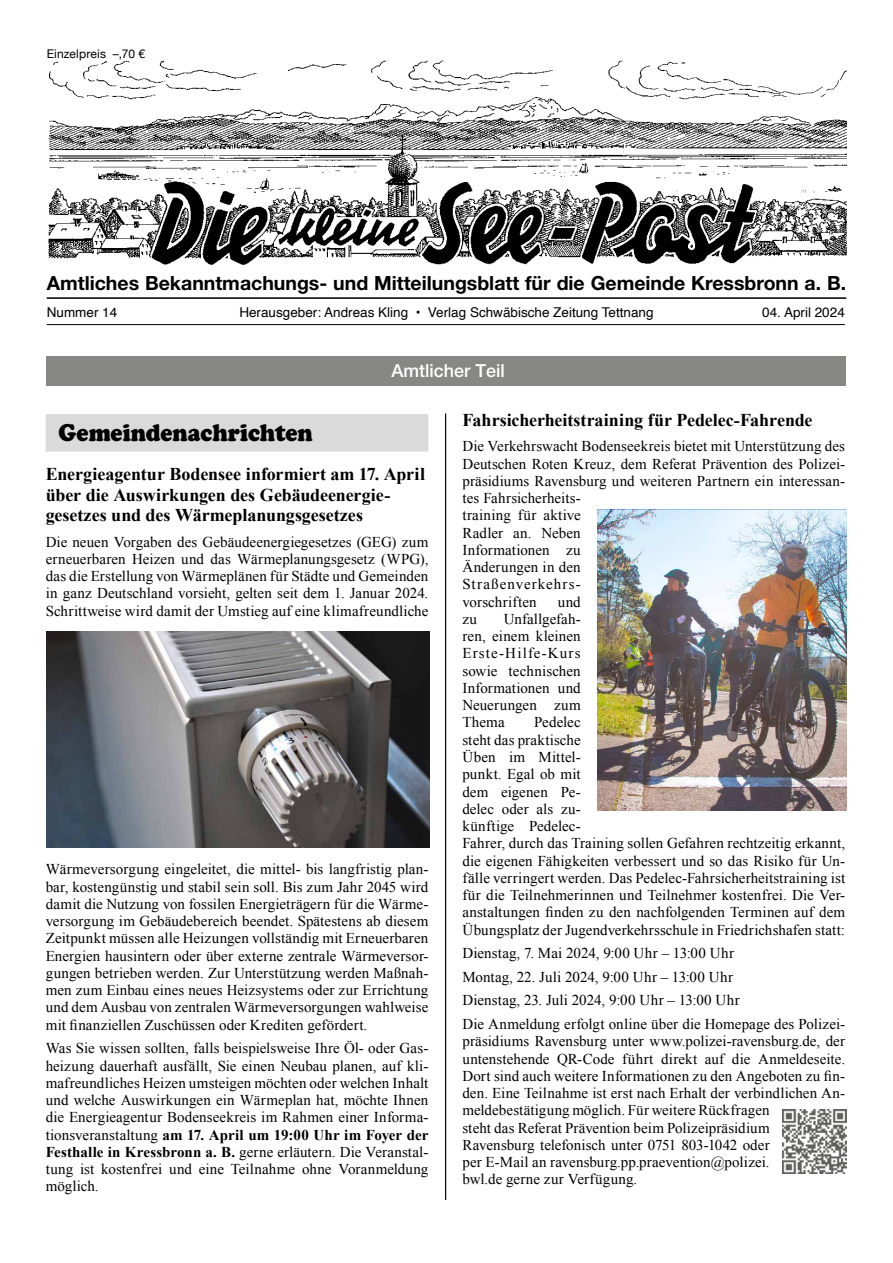
<style>
.page{position:relative;width:893px;height:1263px;background:#fff}
.page>*{position:absolute;margin:0;border:0;box-sizing:border-box;transform-origin:0 0}
.t1{font:24px "Cooper Black Std";color:#000;scale:.9 1}
.t2{font:700 19.5px "Helvetica Neue LT Std";color:#000}
.t3{font:700 18px/20.2px "Times New Roman";letter-spacing:-.005em;color:#000}
.t4{font:500 18px "Helvetica Neue LT Std";color:#fff}
.t5{font:15px/17.2px "Times New Roman";letter-spacing:.005em;color:#000;text-align:justify}
.t6{font:13.5px "Helvetica";color:#000}
.t7{font:12px "Helvetica Neue";letter-spacing:.015em;color:#000}
.s1{font-weight:700}
</style>
<div class="page">
<hr style="left:47px;top:324px;width:798px;height:1px;background:#000">
<hr style="left:445px;top:413px;width:1px;height:787px;background:#000">
<div style="left:46px;top:414px;width:382px;height:38px;background:#dadada"></div>
<div style="left:46px;top:356px;width:800px;height:30px;background:#878786"></div>
<img style="left:49px;top:60px;width:797px;height:205px">
<hr style="left:47px;top:298px;width:799px;height:1px;background:#000">
<img style="left:598px;top:510px;width:248px;height:301px">
<img style="left:47px;top:631px;width:382px;height:216px">
<img style="left:782px;top:1110px;width:64px;height:64px">
<p class="t7" style="left:47px;top:45px;width:100px">Einzelpreis –,70 €</p>
<h2 class="t2" style="left:47px;top:271px;width:801px">Amtliches Bekanntmachungs- und Mitteilungsblatt für die Gemeinde Kressbronn a. B.</h2>
<p class="t6" style="left:47px;top:302px;width:72px">Nummer 14</p>
<p class="t6" style="left:239px;top:302px;width:416px">Herausgeber: Andreas Kling • Verlag Schwäbische Zeitung Tettnang</p>
<p class="t6" style="left:762px;top:302px;width:84px">04. April 2024</p>
<p class="t4" style="left:391px;top:360px;width:115px">Amtlicher Teil</p>
<h1 class="t1" style="left:58px;top:418px;width:284px">Gemeindenachrichten</h1>
<p class="t3" style="left:46px;top:464px;width:381px">Energieagentur Bodensee informiert am 17. April über die Auswirkungen des Gebäudeenergie&shy;gesetzes und des Wärmeplanungsgesetzes</p>
<p class="t5" style="left:46px;top:533px;width:384px">Die neuen Vorgaben des Gebäudeenergiegesetzes (GEG) zum erneuerbaren Heizen und das Wärmeplanungsgesetz (WPG), das die Erstellung von Wärmeplänen für Städte und Gemeinden in ganz Deutschland vorsieht, gelten seit dem 1. Januar 2024.<br>Schrittweise wird damit der Umstieg auf eine klimafreundliche</p>
<p class="t5" style="left:46px;top:860px;width:384px">Wärmeversorgung eingeleitet, die mittel- bis langfristig plan&shy;bar, kostengünstig und stabil sein soll. Bis zum Jahr 2045 wird damit die Nutzung von fossilen Energieträgern für die Wärme&shy;versorgung im Gebäudebereich beendet. Spätestens ab diesem Zeitpunkt müssen alle Heizungen vollständig mit Erneuerbaren Energien hausintern oder über externe zentrale Wärmeversor&shy;gungen betrieben werden. Zur Unterstützung werden Maßnah&shy;men zum Einbau eines neues Heizsystems oder zur Errichtung und dem Ausbau von zentralen Wärmeversorgungen wahlweise mit finanziellen Zuschüssen oder Krediten gefördert.</p>
<p class="t5" style="left:46px;top:1039px;width:384px">Was Sie wissen sollten, falls beispielsweise Ihre Öl- oder Gas&shy;heizung dauerhaft ausfällt, Sie einen Neubau planen, auf kli&shy;mafreundliches Heizen umsteigen möchten oder welchen Inhalt und welche Auswirkungen ein Wärmeplan hat, möchte Ihnen die Energieagentur Bodenseekreis im Rahmen einer Informa&shy;tionsveranstaltung <span class="s1">am 17. April um 19:00 Uhr im Foyer der Festhalle in Kressbronn a. B.</span> gerne erläutern. Die Veranstal&shy;tung ist kostenfrei und eine Teilnahme ohne Voranmeldung möglich.</p>
<p class="t3" style="left:462px;top:409px;width:352px">Fahrsicherheitstraining für Pedelec-Fahrende</p>
<p class="t5" style="left:462px;top:438px;width:384px;text-align:left">Die Verkehrswacht Bodenseekreis bietet mit Unterstützung des<br>Deutschen Roten Kreuz, dem Referat Prävention des Polizei&shy;präsidiums Ravensburg und weiteren Partnern ein interessan&shy;tes Fahrsicherheits-<br>training für aktive<br>Radler an. Neben<br>Informationen zu<br>Änderungen in den<br>Straßenverkehrs-<br>vorschriften</p>
<p class="t5" style="left:558px;top:593px;width:24px">und</p>
<p class="t5" style="left:462px;top:610px;width:120px;text-indent:41px">Unfallgefah&shy;ren, einem kleinen Erste-Hilfe-Kurs sowie technischen Informationen und Neuerungen zum Thema</p>
<p class="t5" style="left:462px;top:610px;width:16px">zu</p>
<p class="t5" style="left:462px;top:714px;width:384px;text-align:left;text-indent:72px">Pedelec<br>steht das praktische<br>Üben im Mittel-<br>punkt. Egal ob mit<br>dem eigenen Pe-<br>delec oder als zu-<br>künftige Pedelec-<br>Fahrer, durch das Training sollen Gefahren rechtzeitig erkannt, die eigenen Fähigkeiten verbessert und so das Risiko für Un&shy;fälle verringert werden. Das Pedelec-Fahrsicherheitstraining ist für die Teilnehmerinnen und Teilnehmer kostenfrei. Die Ver&shy;anstaltungen finden zu den nachfolgenden Terminen auf dem Übungsplatz der Jugendverkehrsschule in Friedrichshafen statt:</p>
<p class="t5" style="left:462px;top:941px;width:384px;line-height:23.7px;text-align:left">Dienstag, 7. Mai 2024, 9:00 Uhr – 13:00 Uhr<br>Montag, 22. Juli 2024, 9:00 Uhr – 13:00 Uhr<br>Dienstag, 23. Juli 2024, 9:00 Uhr – 13:00 Uhr<br>Die Anmeldung erfolgt online über die Homepage des Polizei-</p>
<p class="t5" style="left:462px;top:1032px;width:384px;text-align:left">präsidiums Ravensburg unter www.polizei-ravensburg.de, der untenstehende QR-Code führt direkt auf die Anmeldeseite.<br>Dort sind auch weitere Informationen zu den Angeboten zu fin&shy;den. Eine Teilnahme ist erst nach Erhalt der verbindlichen An&shy;meldebestätigung möglich. Für weitere Rückfragen<br>steht das Referat Prävention beim Polizeipräsidium Ravensburg telefonisch unter 0751 803-1042 oder<br>per E-Mail an ravensburg.pp.praevention@polizei.<br>bwl.de gerne zur Verfügung.</p>
</div>
